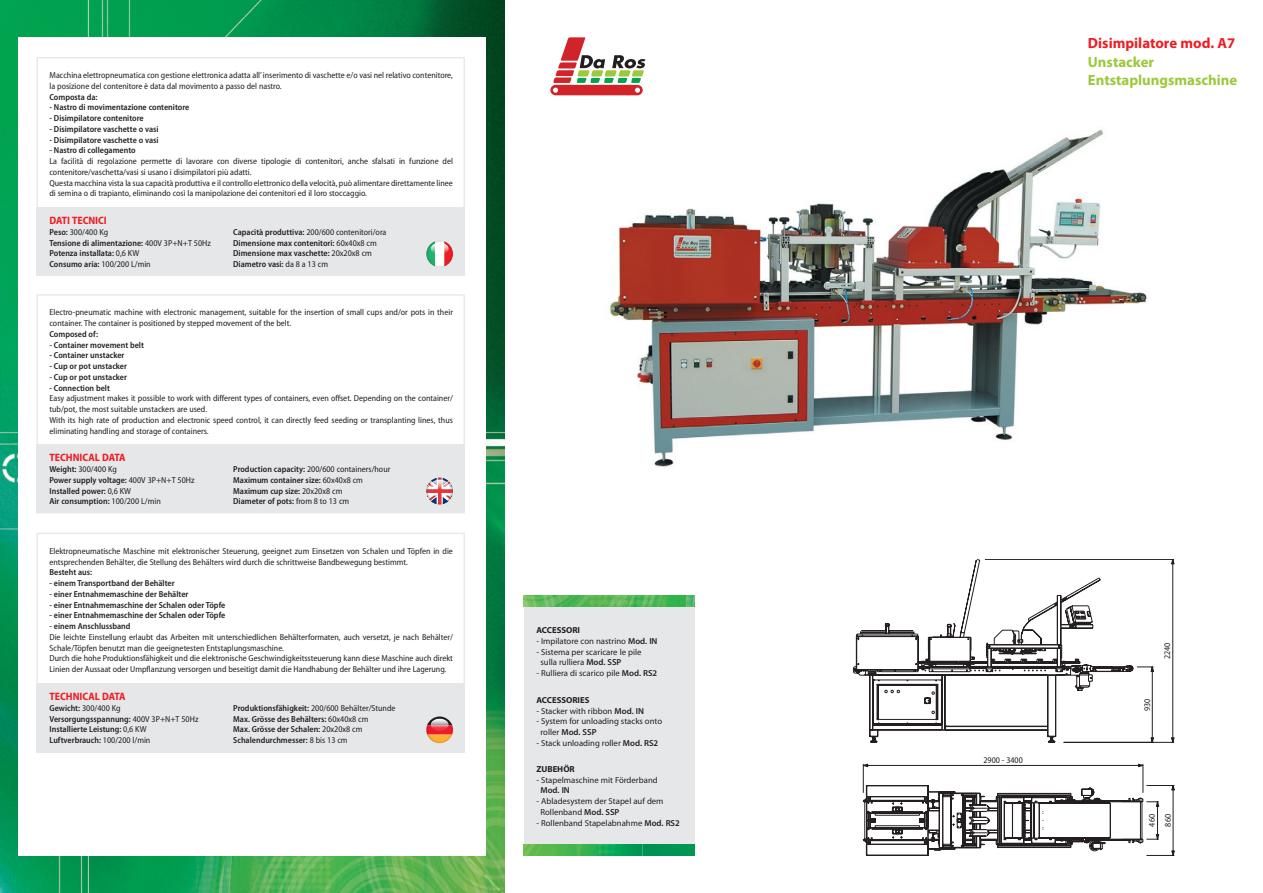
<style>
.page{position:relative;width:1263px;height:893px;background:#fff}
.page>*{position:absolute;margin:0;border:0;box-sizing:border-box;transform-origin:0 0}
.t1{font:700 14.7px "Myriad Pro";color:#9cc93b}
.t2{font:700 14.7px "Myriad Pro";color:#ee1d23}
.t3{font:700 semi-condensed 10.8px "Myriad Pro";color:#ee1d23}
.t4{font:semi-condensed 8.7px/10.8px "Myriad Pro";color:#231f20}
.t5{font:600 semi-condensed 8.7px/10.8px "Myriad Pro";color:#231f20}
.t6{font:8.7px/10.8px "Myriad Pro";color:#231f20}
.t7{font:700 8.7px "Myriad Pro";color:#231f20}
.t8{font:600 8.7px "Myriad Pro";color:#231f20}
.s1{font-weight:400}
.s2{font-weight:600}
</style>
<div class="page">
<img style="left:0;top:0;width:505px;height:893px">
<div style="left:18px;top:37px;width:467px;height:819px;background:#fff"></div>
<div style="left:524px;top:604px;width:171px;height:244px;background:#e6e7e9"></div>
<img style="left:610px;top:129px;width:537px;height:338px">
<svg style="left:1094px;top:559px;width:80px;height:297px"></svg>
<svg style="left:853px;top:578px;width:280px;height:165px"></svg>
<svg style="left:863px;top:559px;width:231px;height:226px"></svg>
<svg style="left:863px;top:785px;width:280px;height:71px"></svg>
<svg style="left:550px;top:37px;width:95px;height:58px"></svg>
<img style="left:524px;top:596px;width:171px;height:11px">
<img style="left:524px;top:844px;width:171px;height:12px">
<div style="left:37px;top:207px;width:428px;height:69px;background:#e6e7e9"></div>
<div style="left:37px;top:444px;width:428px;height:69px;background:#e6e7e9"></div>
<div style="left:37px;top:684px;width:428px;height:69px;background:#e6e7e9"></div>
<div style="left:37px;top:57px;width:428px;height:219px;border:1px solid #e6e7e9"></div>
<div style="left:37px;top:294px;width:428px;height:219px;border:1px solid #e6e7e9"></div>
<div style="left:37px;top:533px;width:428px;height:220px;border:1px solid #e6e7e9"></div>
<svg style="left:426px;top:478px;width:27px;height:26px"></svg>
<img style="left:432px;top:480px;width:15px;height:12px">
<svg style="left:426px;top:241px;width:27px;height:26px"></svg>
<svg style="left:430px;top:243px;width:19px;height:12px"></svg>
<svg style="left:426px;top:716px;width:27px;height:27px"></svg>
<svg style="left:430px;top:718px;width:19px;height:13px"></svg>
<p class="t4" style="left:50px;top:70px;width:405px">Macchina elettropneumatica con gestione elettronica adatta all’ inserimento di vaschette e/o vasi nel relativo contenitore, la posizione del contenitore è data dal movimento a passo del nastro.</p>
<p class="t5" style="left:50px;top:92px;width:50px">Composta da:</p>
<p class="t5" style="left:50px;top:102px;width:141px">- Nastro di movimentazione contenitore</p>
<p class="t5" style="left:50px;top:113px;width:96px">- Disimpilatore contenitore</p>
<p class="t5" style="left:50px;top:124px;width:111px">- Disimpilatore vaschette o vasi</p>
<p class="t5" style="left:50px;top:135px;width:111px">- Disimpilatore vaschette o vasi</p>
<p class="t5" style="left:50px;top:145px;width:88px">- Nastro di collegamento</p>
<p class="t4" style="left:50px;top:156px;width:405px">La facilità di regolazione permette di lavorare con diverse tipologie di contenitori, anche sfalsati in funzione del contenitore/vaschetta/vasi si usano i disimpilatori più adatti.<br>Questa macchina vista la sua capacità produttiva e il controllo elettronico della velocità, può alimentare direttamente linee di semina o di trapianto, eliminando così la manipolazione dei contenitori ed il loro stoccaggio.</p>
<p class="t3" style="left:49px;top:215px;width:59px">DATI TECNICI</p>
<p class="t5" style="left:49px;top:227px;width:163px">Peso: <span class="s1">300/400 Kg<br></span>Tensione di alimentazione: <span class="s1">400V 3P+N+T 50Hz<br></span>Potenza installata: <span class="s1">0,6 KW<br></span>Consumo aria: <span class="s1">100/200 L/min</span></p>
<p class="t5" style="left:233px;top:227px;width:155px">Capacità produttiva: <span class="s1">200/600 contenitori/ora </span>Dimensione max contenitori: <span class="s1">60x40x8 cm </span>Dimensione max vaschette: <span class="s1">20x20x8 cm </span>Diametro vasi: <span class="s1">da 8 a 13 cm</span></p>
<p class="t4" style="left:50px;top:307px;width:405px">Electro-pneumatic machine with electronic management, suitable for the insertion of small cups and/or pots in their container. The container is positioned by stepped movement of the belt.</p>
<p class="t5" style="left:50px;top:329px;width:50px">Composed of:</p>
<p class="t5" style="left:50px;top:339px;width:96px">- Container movement belt</p>
<p class="t5" style="left:50px;top:350px;width:76px">- Container unstacker</p>
<p class="t5" style="left:50px;top:361px;width:79px">- Cup or pot unstacker</p>
<p class="t5" style="left:50px;top:372px;width:79px">- Cup or pot unstacker</p>
<p class="t5" style="left:50px;top:382px;width:62px">- Connection belt</p>
<p class="t4" style="left:50px;top:393px;width:405px">Easy adjustment makes it possible to work with different types of containers, even offset. Depending on the container/ tub/pot, the most suitable unstackers are used.<br>With its high rate of production and electronic speed control, it can directly feed seeding or transplanting lines, thus eliminating handling and storage of containers.</p>
<p class="t3" style="left:49px;top:452px;width:78px">TECHNICAL DATA</p>
<p class="t5" style="left:49px;top:464px;width:147px">Weight: <span class="s1">300/400 Kg<br></span>Power supply voltage: <span class="s1">400V 3P+N+T 50Hz<br></span>Installed power: <span class="s1">0,6 KW<br></span>Air consumption: <span class="s1">100/200 L/min</span></p>
<p class="t5" style="left:233px;top:464px;width:159px">Production capacity: <span class="s1">200/600 containers/hour </span>Maximum container size: <span class="s1">60x40x8 cm </span>Maximum cup size: <span class="s1">20x20x8 cm<br></span>Diameter of pots: <span class="s1">from 8 to 13 cm</span></p>
<p class="t4" style="left:49px;top:546px;width:405px">Elektropneumatische Maschine mit elektronischer Steuerung, geeignet zum Einsetzen von Schalen und Töpfen in die entsprechenden Behälter, die Stellung des Behälters wird durch die schrittweise Bandbewegung bestimmt.</p>
<p class="t5" style="left:49px;top:567px;width:44px">Besteht aus:</p>
<p class="t5" style="left:49px;top:578px;width:127px">- einem Transportband der Behälter</p>
<p class="t5" style="left:49px;top:589px;width:140px">- einer Entnahmemaschine der Behälter</p>
<p class="t5" style="left:49px;top:599px;width:177px">- einer Entnahmemaschine der Schalen oder Töpfe</p>
<p class="t5" style="left:49px;top:610px;width:177px">- einer Entnahmemaschine der Schalen oder Töpfe</p>
<p class="t5" style="left:49px;top:621px;width:83px">- einem Anschlussband</p>
<p class="t4" style="left:49px;top:632px;width:405px">Die leichte Einstellung erlaubt das Arbeiten mit unterschiedlichen Behälterformaten, auch versetzt, je nach Behälter/ Schale/Töpfen benutzt man die geeignetesten Entstaplungsmaschine.<br>Durch die hohe Produktionsfähigkeit und die elektronische Geschwindigkeitssteuerung kann diese Maschine auch direkt Linien der Aussaat oder Umpflanzung versorgen und beseitigt damit die Handhabung der Behälter und ihre Lagerung.</p>
<p class="t3" style="left:49px;top:690px;width:78px">TECHNICAL DATA</p>
<p class="t5" style="left:49px;top:703px;width:150px">Gewicht: <span class="s1">300/400 Kg<br></span>Versorgungsspannung: <span class="s1">400V 3P+N+T 50Hz<br></span>Installierte Leistung: <span class="s1">0,6 KW<br></span>Luftverbrauch: <span class="s1">100/200 l/min</span></p>
<p class="t5" style="left:233px;top:703px;width:164px">Produktionsfähigkeit: <span class="s1">200/600 Behälter/Stunde </span>Max. Grösse des Behälters: <span class="s1">60x40x8 cm<br></span>Max. Grösse der Schalen: <span class="s1">20x20x8 cm </span>Schalendurchmesser: <span class="s1">8 bis 13 cm</span></p>
<p class="t7" style="left:536px;top:625px;width:45px">ACCESSORI</p>
<p class="t6" style="left:536px;top:635px;width:123px">- Impilatore con nastrino <span class="s2">Mod. IN</span></p>
<p class="t6" style="left:540px;top:646px;width:103px;text-indent:-4px">- Sistema per scaricare le pile sulla rulliera <span class="s2">Mod. SSP</span></p>
<p class="t6" style="left:536px;top:668px;width:122px">- Rulliera di scarico pile <span class="s2">Mod. RS2</span></p>
<p class="t7" style="left:536px;top:694px;width:55px">ACCESSORIES</p>
<p class="t6" style="left:536px;top:705px;width:109px">- Stacker with ribbon <span class="s2">Mod. IN</span></p>
<p class="t6" style="left:540px;top:716px;width:123px;text-indent:-4px">- System for unloading stacks onto roller <span class="s2">Mod. SSP</span></p>
<p class="t6" style="left:536px;top:737px;width:123px">- Stack unloading roller <span class="s2">Mod. RS2</span></p>
<p class="t7" style="left:536px;top:763px;width:40px">ZUBEHÖR</p>
<p class="t6" style="left:536px;top:774px;width:123px">- Stapelmaschine mit Förderband</p>
<p class="t8" style="left:540px;top:785px;width:31px">Mod. IN</p>
<p class="t6" style="left:540px;top:796px;width:125px;text-indent:-4px">- Abladesystem der Stapel auf dem<br>Rollenband <span class="s2">Mod. SSP</span></p>
<p class="t6" style="left:536px;top:817px;width:145px">- Rollenband Stapelabnahme <span class="s2">Mod. RS2</span></p>
<h1 class="t2" style="left:1088px;top:34px;width:149px">Disimpilatore mod. A7</h1>
<h1 class="t1" style="left:1088px;top:52px;width:68px">Unstacker</h1>
<h1 class="t1" style="left:1088px;top:71px;width:151px">Entstaplungsmaschine</h1>
<p class="t4" style="left:983px;top:755px;width:41px">2900 - 3400</p>
<p class="t4" style="left:1162px;top:659px;width:18px;rotate:-90deg">2240</p>
<p class="t4" style="left:1142px;top:711px;width:14px;rotate:-90deg">930</p>
<p class="t4" style="left:1144px;top:827px;width:14px;line-height:15.8px;rotate:-90deg">460<br>860</p>
</div>
